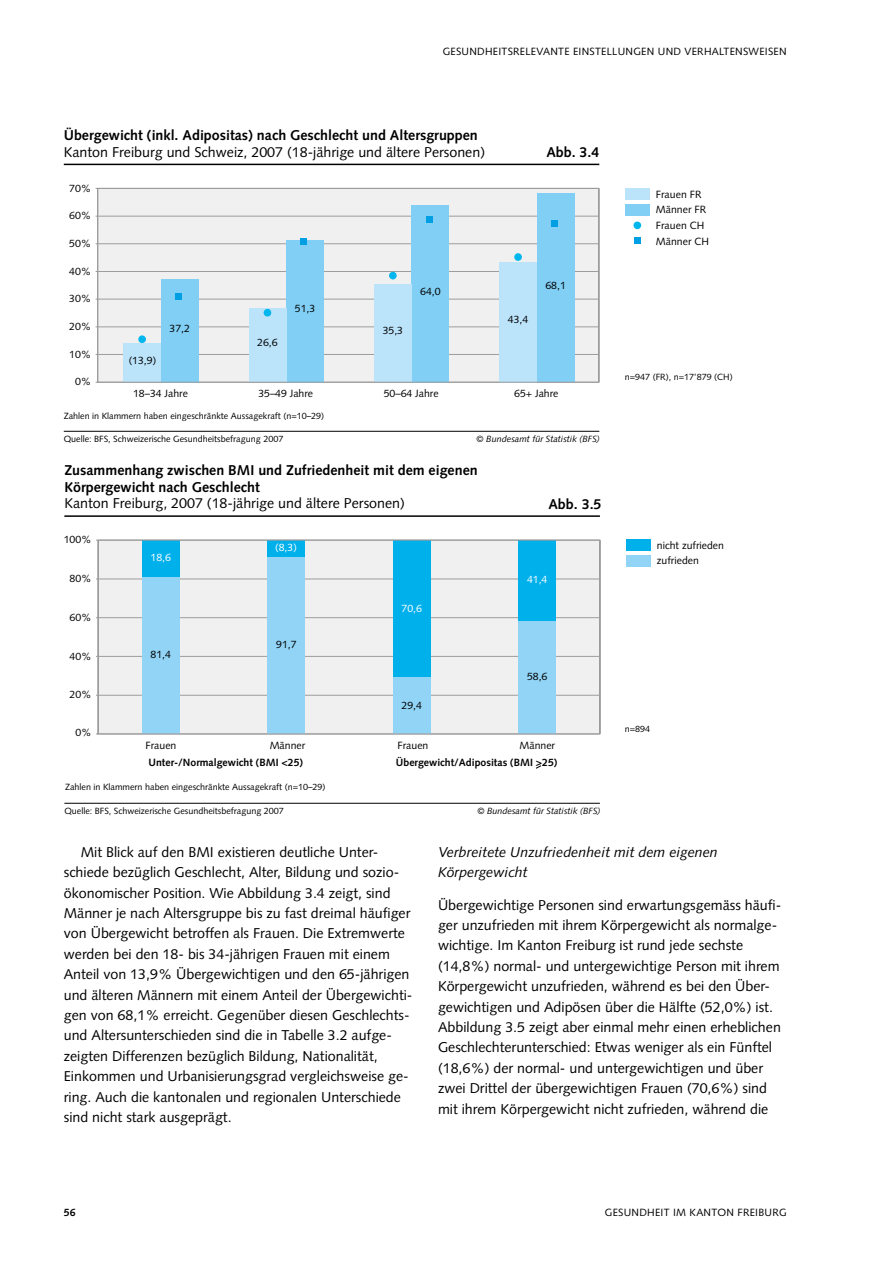
<style>
.page{position:relative;width:893px;height:1263px;background:#fff}
.page>*{position:absolute;margin:0;border:0;box-sizing:border-box;transform-origin:0 0}
.t1{font:14.25px/20.4px "Syntax LT Std";color:#000}
.t2{font:700 14.25px/16.5px "Syntax LT Std";color:#000}
.t3{font:italic 14.25px/20.4px "Syntax LT Std";color:#000}
.t4{font:10.5px/15.6px "Syntax LT Std";color:#000}
.t5{font:10.5px "Syntax LT Std";letter-spacing:.025em;color:#000}
.t6{font:700 10.5px "Syntax LT Std";color:#000}
.t7{font:10.5px "Syntax LT Std";color:#fff}
.t8{font:9px "Syntax LT Std";color:#000}
.t9{font:italic 9px "Syntax LT Std";color:#000}
</style>
<div class="page">
<div style="left:625px;top:189px;width:25px;height:11px;background:#bbe3fa"></div>
<div style="left:625px;top:204px;width:25px;height:11px;background:#81cff5"></div>
<div style="left:633px;top:222px;width:8px;height:7px;background:#00b6ed;border-radius:50%"></div>
<div style="left:634px;top:238px;width:7px;height:6px;background:#009ee3"></div>
<hr style="left:64px;top:164px;width:535px;height:1px;background:#000">
<hr style="left:64px;top:431px;width:535px;height:1px;background:#000">
<div style="left:95px;top:187px;width:505px;height:196px;background:#f0f0f0"></div>
<hr style="left:98px;top:354px;width:501px;height:1px;background:#9c9d9d">
<hr style="left:98px;top:326px;width:501px;height:1px;background:#9c9d9d">
<hr style="left:98px;top:299px;width:501px;height:1px;background:#9c9d9d">
<hr style="left:98px;top:271px;width:501px;height:1px;background:#9c9d9d">
<hr style="left:98px;top:243px;width:501px;height:1px;background:#9c9d9d">
<hr style="left:98px;top:216px;width:501px;height:1px;background:#9c9d9d">
<div style="left:161px;top:279px;width:37px;height:103px;background:#81cff5"></div>
<div style="left:286px;top:240px;width:38px;height:142px;background:#81cff5"></div>
<div style="left:412px;top:205px;width:37px;height:177px;background:#81cff5"></div>
<div style="left:537px;top:194px;width:37px;height:188px;background:#81cff5"></div>
<div style="left:123px;top:344px;width:38px;height:38px;background:#bbe3fa"></div>
<div style="left:249px;top:309px;width:37px;height:73px;background:#bbe3fa"></div>
<div style="left:374px;top:284px;width:38px;height:98px;background:#bbe3fa"></div>
<div style="left:499px;top:262px;width:38px;height:120px;background:#bbe3fa"></div>
<div style="left:175px;top:293px;width:7px;height:6px;background:#009ee3"></div>
<svg style="left:301px;top:238px;width:6px;height:6px"></svg>
<div style="left:426px;top:216px;width:6px;height:7px;background:#009ee3"></div>
<div style="left:551px;top:220px;width:7px;height:6px;background:#009ee3"></div>
<div style="left:138px;top:335px;width:8px;height:8px;background:#00b6ed;border-radius:50%"></div>
<div style="left:264px;top:309px;width:7px;height:7px;background:#00b6ed;border-radius:50%"></div>
<div style="left:389px;top:272px;width:8px;height:7px;background:#00b6ed;border-radius:50%"></div>
<div style="left:514px;top:253px;width:8px;height:8px;background:#00b6ed;border-radius:50%"></div>
<hr style="left:98px;top:382px;width:501px;height:1px;background:#9c9c9c">
<div style="left:626px;top:555px;width:25px;height:11px;background:#91d4f6"></div>
<div style="left:626px;top:539px;width:25px;height:12px;background:#00b0eb"></div>
<hr style="left:64px;top:515px;width:536px;height:2px;background:#000">
<hr style="left:64px;top:803px;width:536px;height:1px;background:#000">
<svg style="left:536px;top:765px;width:5px;height:4px"></svg>
<div style="left:96px;top:539px;width:505px;height:196px;background:#f0f0f0"></div>
<hr style="left:98px;top:695px;width:502px;height:1px;background:#9c9d9d">
<hr style="left:98px;top:656px;width:502px;height:1px;background:#9c9d9d">
<hr style="left:98px;top:617px;width:502px;height:1px;background:#9c9d9d">
<hr style="left:98px;top:578px;width:502px;height:1px;background:#9c9d9d">
<div style="left:142px;top:576px;width:38px;height:158px;background:#91d4f6"></div>
<div style="left:142px;top:540px;width:38px;height:36px;background:#00b0eb"></div>
<div style="left:267px;top:556px;width:38px;height:178px;background:#91d4f6"></div>
<div style="left:267px;top:540px;width:38px;height:16px;background:#00b0eb"></div>
<div style="left:393px;top:677px;width:38px;height:57px;background:#91d4f6"></div>
<div style="left:393px;top:540px;width:38px;height:137px;background:#00b0eb"></div>
<div style="left:518px;top:620px;width:38px;height:114px;background:#91d4f6"></div>
<div style="left:518px;top:540px;width:38px;height:80px;background:#00b0eb"></div>
<hr style="left:98px;top:733px;width:502px;height:1px;background:#9c9c9c">
<hr style="left:98px;top:540px;width:502px;height:1px;background:#9c9c9c">
<p class="t5" style="left:443px;top:45px;width:345px">Gesundheitsrelevante Einstellung en und Verhaltensweisen</p>
<p class="t2" style="left:64px;top:127px;width:416px">Übergewicht (inkl. Adipositas) nach Geschlecht und Altersgruppen</p>
<p class="t1" style="left:64px;top:142px;width:423px">Kanton Freiburg und Schweiz, 2007 (18-jährige und ältere Personen)</p>
<p class="t2" style="left:546px;top:144px;width:55px">Abb. 3.4</p>
<p class="t4" style="left:69px;top:180px;width:24px">70%</p>
<p class="t4" style="left:69px;top:208px;width:24px">60%</p>
<p class="t4" style="left:69px;top:235px;width:24px">50%</p>
<p class="t4" style="left:69px;top:263px;width:24px">40%</p>
<p class="t4" style="left:69px;top:291px;width:24px">30%</p>
<p class="t4" style="left:69px;top:318px;width:24px">20%</p>
<p class="t4" style="left:69px;top:346px;width:24px">10%</p>
<p class="t4" style="left:75px;top:374px;width:18px">0%</p>
<p class="t4" style="left:129px;top:352px;width:29px">(13,9)</p>
<p class="t4" style="left:170px;top:320px;width:22px">37,2</p>
<p class="t4" style="left:257px;top:335px;width:22px">26,6</p>
<p class="t4" style="left:295px;top:301px;width:22px">51,3</p>
<p class="t4" style="left:383px;top:323px;width:22px">35,3</p>
<p class="t4" style="left:420px;top:283px;width:22px">64,0</p>
<p class="t4" style="left:508px;top:312px;width:22px">43,4</p>
<p class="t4" style="left:545px;top:277px;width:22px">68,1</p>
<p class="t4" style="left:133px;top:386px;width:56px">18–34 Jahre</p>
<p class="t4" style="left:258px;top:386px;width:56px">35–49 Jahre</p>
<p class="t4" style="left:384px;top:386px;width:56px">50–64 Jahre</p>
<p class="t4" style="left:514px;top:386px;width:46px">65+ Jahre</p>
<p class="t8" style="left:64px;top:410px;width:262px">Zahlen in Klammern haben eingeschränkte Aussagekraft (n=10–29)</p>
<p class="t8" style="left:64px;top:434px;width:221px">Quelle: BFS, Schweizerische Gesundheitsbefragung 2007</p>
<p class="t9" style="left:477px;top:434px;width:125px">© Bundesamt für Statistik (BFS)</p>
<p class="t2" style="left:64px;top:462px;width:415px">Zusammenhang zwischen BMI und Zufriedenheit mit dem eigenen<br>Körpergewicht nach Geschlecht</p>
<p class="t1" style="left:64px;top:493px;width:342px">Kanton Freiburg, 2007 (18-jährige und ältere Personen)</p>
<p class="t2" style="left:548px;top:496px;width:55px">Abb. 3.5</p>
<p class="t4" style="left:64px;top:532px;width:30px">100%</p>
<p class="t4" style="left:70px;top:570px;width:24px">80%</p>
<p class="t4" style="left:70px;top:609px;width:24px">60%</p>
<p class="t4" style="left:70px;top:648px;width:24px">40%</p>
<p class="t4" style="left:70px;top:687px;width:24px">20%</p>
<p class="t4" style="left:75px;top:725px;width:18px">0%</p>
<p class="t7" style="left:151px;top:551px;width:22px">18,6</p>
<p class="t4" style="left:151px;top:647px;width:22px">81,4</p>
<p class="t7" style="left:275px;top:541px;width:23px">(8,3)</p>
<p class="t4" style="left:276px;top:637px;width:22px">91,7</p>
<p class="t7" style="left:402px;top:602px;width:22px">70,6</p>
<p class="t4" style="left:402px;top:697px;width:22px">29,4</p>
<p class="t7" style="left:527px;top:573px;width:22px">41,4</p>
<p class="t4" style="left:527px;top:669px;width:22px">58,6</p>
<p class="t4" style="left:146px;top:737px;width:32px">Frauen</p>
<p class="t4" style="left:270px;top:737px;width:37px">Männer</p>
<p class="t4" style="left:398px;top:737px;width:32px">Frauen</p>
<p class="t4" style="left:519px;top:737px;width:37px">Männer</p>
<p class="t6" style="left:149px;top:757px;width:156px">Unter-/Normalgewicht (BMI &lt;25)</p>
<p class="t6" style="left:396px;top:757px;width:163px">Übergewicht/Adipositas (BMI &gt;25)</p>
<p class="t8" style="left:65px;top:782px;width:262px">Zahlen in Klammern haben eingeschränkte Aussagekraft (n=10–29)</p>
<p class="t8" style="left:64px;top:806px;width:221px">Quelle: BFS, Schweizerische Gesundheitsbefragung 2007</p>
<p class="t9" style="left:477px;top:806px;width:125px">© Bundesamt für Statistik (BFS)</p>
<p class="t4" style="left:656px;top:186px;width:55px">Frauen FR<br>Männer FR<br>Frauen CH<br>Männer CH</p>
<p class="t8" style="left:625px;top:371px;width:109px">n=947 (FR), n=17’879 (CH)</p>
<p class="t4" style="left:657px;top:537px;width:69px">nicht zufrieden</p>
<p class="t4" style="left:657px;top:553px;width:43px">zufrieden</p>
<p class="t8" style="left:625px;top:723px;width:27px">n=894</p>
<p class="t1" style="left:81px;top:842px;width:117px">Mit Blick auf den BMI</p>
<p class="t1" style="left:64px;top:842px;width:350px;text-indent:154px">existieren deutliche U nter&shy;schiede bezüglich Geschlecht, Alter, Bildung und sozio&shy;ökonomischer Position. Wie Abbildung 3.4 zeigt, sind Männer je nach Altersgruppe bis zu fast dreimal häufiger von Übergewicht betroffen als Frauen. Die Extremwerte werden bei den 18- bis 34-jährigen Frauen mit einem Anteil von 13,9% Übergewichtigen und den 65-jährigen und älteren Männern mit einem Anteil der Übergewichti&shy;gen von 68,1% erreicht. Gegenüber diesen Geschlechts&shy;und Altersunterschieden sind die in Tabelle 3.2 aufge&shy;zeigten Differenzen bezüglich Bildung, Nationalität, Einkommen und U rbanisierungsgrad vergleichsweise ge&shy;ring. Auch die kantonalen und regionalen U nterschiede sind nicht stark ausgeprägt.</p>
<p class="t3" style="left:438px;top:842px;width:281px">Verbreitete Unzufriedenheit mit dem eigenen<br>Körpergewicht</p>
<p class="t1" style="left:438px;top:894px;width:345px">Übergewichtige Personen sind erwartungsgemäss häufi&shy;ger unzufrieden mit ihrem Körpergewicht als normalge&shy;wichtige. I m Kanton Freiburg ist rund jede sechste (14,8%) normal- und untergewichtige Person mit ihrem Körpergewicht unzufrieden, während es bei den Über&shy;gewichtigen und Adipösen über die Hälfte (52,0%) ist. -Abbildung 3.5 zeigt aber einmal mehr einen erheblichen Geschlechterunterschied: Etwas weniger als ein Fünftel (18,6%) der normal- und untergewichtigen und über zwei Drittel der übergewichtigen Frauen (70,6%) sind mit ihrem Körpergewicht nicht zufrieden, während die</p>
<p class="t6" style="left:64px;top:1206px;width:13px">56</p>
<p class="t5" style="left:605px;top:1206px;width:182px">Gesundheit im Kanton Freiburg</p>
</div>
